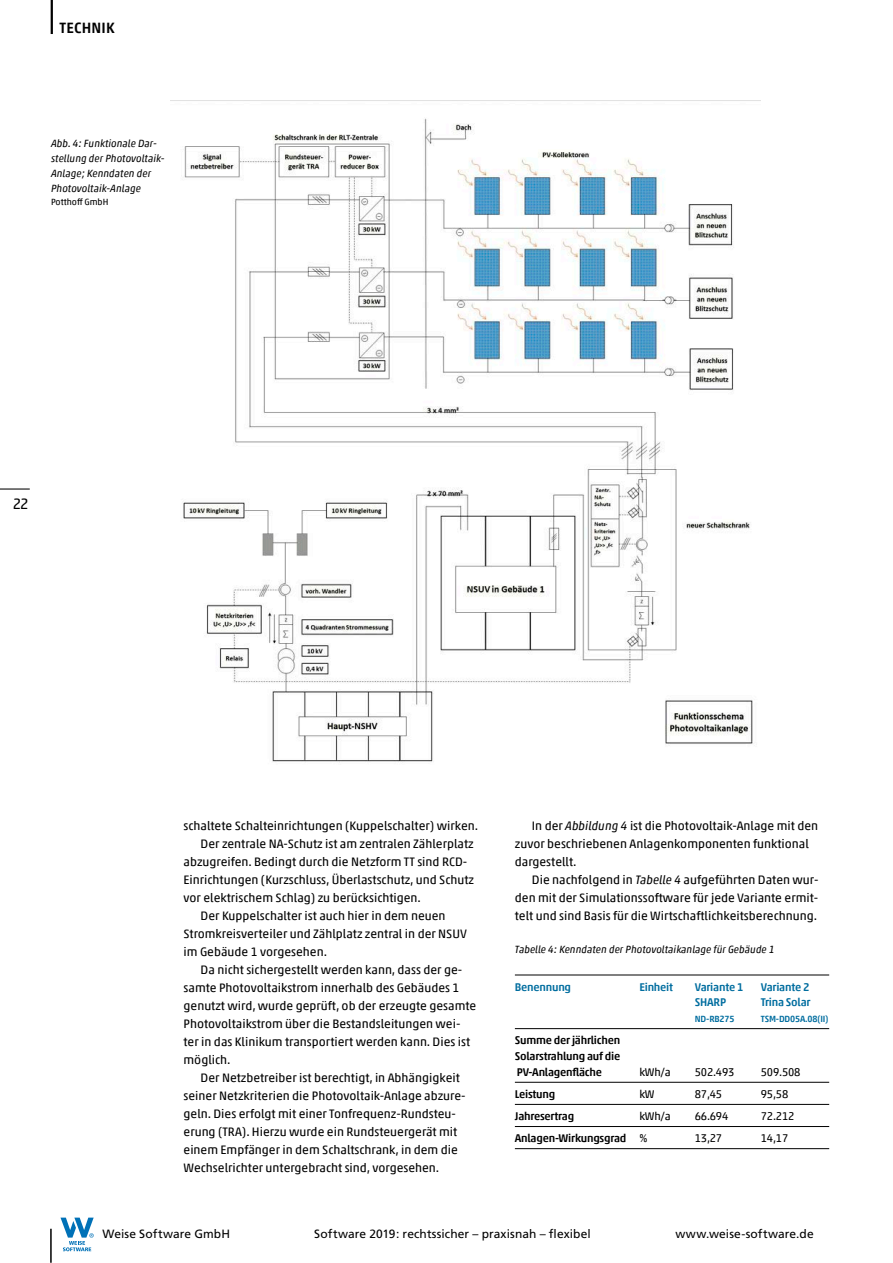
<style>
.page{position:relative;width:893px;height:1263px;background:#fff}
.page>*{position:absolute;margin:0;border:0;box-sizing:border-box;transform-origin:0 0}
.t1{font:500 15px "Akko Pro";letter-spacing:.01em;color:#000}
.t2{font:15px "Akko Pro";color:#000}
.t3{font:12.3px "Akko Pro";color:#000}
.t4{font:12px "Frutiger";letter-spacing:.005em;color:#000}
.t5{font:500 11.25px/15.8px "Akko Pro";letter-spacing:-.02em;color:#000;text-align:justify}
.t6{font:11.25px "Akko Pro";letter-spacing:-.02em;color:#000}
.t7{font:500 11.25px "Akko Pro";letter-spacing:-.02em;color:#006d9f}
.t8{font:10.8px "Akko Pro";color:#000}
.t9{font:italic 10.5px/15px "Akko Pro";color:#000}
.t10{font:500 9px "Akko Pro";letter-spacing:-.02em;color:#006d9f}
.t11{font:9px "Akko Pro";color:#000}
.s1{font-style:italic}
.s2{font-weight:400}
</style>
<div class="page">
<hr style="left:51px;top:0;width:2px;height:34px;background:#000">
<hr style="left:0;top:488px;width:30px;height:2px;background:#000">
<hr style="left:50px;top:1229px;width:2px;height:34px;background:#000">
<svg style="left:61px;top:1217px;width:33px;height:34px"></svg>
<hr style="left:515px;top:975px;width:314px;height:1px;background:#000">
<hr style="left:515px;top:1028px;width:314px;height:1px;background:#000">
<hr style="left:515px;top:1082px;width:314px;height:1px;background:#000">
<hr style="left:515px;top:1104px;width:314px;height:1px;background:#000">
<hr style="left:515px;top:1126px;width:314px;height:1px;background:#000">
<hr style="left:515px;top:1148px;width:314px;height:1px;background:#000">
<img style="left:183px;top:118px;width:570px;height:645px">
<p class="t1" style="left:60px;top:18px;width:57px">TECHNIK</p>
<p class="t9" style="left:51px;top:136px;width:115px">Abb. 4: Funktionale Dar&shy;stellung der Photovoltaik-<br>Anlage; Kenndaten der<br>Photovoltaik-Anlage</p>
<p class="t11" style="left:51px;top:196px;width:59px">Potthoff GmbH</p>
<p class="t2" style="left:13px;top:494px;width:17px">22</p>
<p class="t3" style="left:184px;top:818px;width:296px">schaltete Schalteinrichtungen (Kuppelschalter) wirken.</p>
<p class="t3" style="left:201px;top:836px;width:275px">Der zentrale NA-Schutz ist am zentralen Zählerplatz</p>
<p class="t3" style="left:184px;top:854px;width:285px">abzugreifen. Bedingt durch die Netzform TT sind RCD-</p>
<p class="t3" style="left:184px;top:872px;width:292px">Einrichtungen (Kurzschluss, Überlastschutz, und Schutz</p>
<p class="t3" style="left:184px;top:890px;width:239px">vor elektrischem Schlag) zu berücksichtigen.</p>
<p class="t3" style="left:201px;top:908px;width:247px">Der Kuppelschalter ist auch hier in dem neuen</p>
<p class="t3" style="left:184px;top:926px;width:285px">Stromkreisverteiler und Zählplatz zentral in der NSUV</p>
<p class="t3" style="left:184px;top:944px;width:145px">im Gebäude 1 vorgesehen.</p>
<p class="t3" style="left:201px;top:962px;width:263px">Da nicht sichergestellt werden kann, dass der ge-</p>
<p class="t3" style="left:184px;top:980px;width:277px">samte Photovoltaikstrom innerhalb des Gebäudes 1</p>
<p class="t3" style="left:184px;top:998px;width:294px">genutzt wird, wurde geprüft, ob der erzeugte gesamte</p>
<p class="t3" style="left:184px;top:1016px;width:278px">Photovoltaikstrom über die Bestandsleitungen wei-</p>
<p class="t3" style="left:184px;top:1034px;width:288px">ter in das Klinikum transportiert werden kann. Dies ist</p>
<p class="t3" style="left:184px;top:1052px;width:49px">möglich.</p>
<p class="t3" style="left:201px;top:1070px;width:261px">Der Netzbetreiber ist berechtigt, in Abhängigkeit</p>
<p class="t3" style="left:184px;top:1088px;width:284px">seiner Netzkriterien die Photovoltaik-Anlage abzure-</p>
<p class="t3" style="left:184px;top:1106px;width:274px">geln. Dies erfolgt mit einer Tonfrequenz-Rundsteu-</p>
<p class="t3" style="left:184px;top:1124px;width:275px">erung (TRA). Hierzu wurde ein Rundsteuergerät mit</p>
<p class="t3" style="left:184px;top:1142px;width:276px">einem Empfänger in dem Schaltschrank, in dem die</p>
<p class="t3" style="left:184px;top:1160px;width:257px">Wechselrichter untergebracht sind, vorgesehen.</p>
<p class="t3" style="left:532px;top:818px;width:288px">In der <span class="s1">Abbildung 4</span> ist die Photovoltaik-Anlage mit den</p>
<p class="t3" style="left:515px;top:836px;width:296px">zuvor beschriebenen Anlagenkomponenten funktional</p>
<p class="t3" style="left:515px;top:854px;width:63px">dargestellt.</p>
<p class="t3" style="left:532px;top:872px;width:288px">Die nachfolgend in <span class="s1">Tabelle 4</span> aufgeführten Daten wur-</p>
<p class="t3" style="left:515px;top:890px;width:305px">den mit der Simulationssoftware für jede Variante ermit-</p>
<p class="t3" style="left:515px;top:908px;width:304px">telt und sind Basis für die Wirtschaftlichkeitsberechnung.</p>
<p class="t9" style="left:515px;top:941px;width:261px">Tabelle 4: Kenndaten der Photovoltaikanlage für Gebäude 1</p>
<p class="t7" style="left:515px;top:980px;width:58px">Benennung</p>
<p class="t7" style="left:639px;top:980px;width:35px">Einheit</p>
<p class="t7" style="left:695px;top:980px;width:50px">Variante 1</p>
<p class="t7" style="left:761px;top:980px;width:50px">Variante 2</p>
<p class="t7" style="left:695px;top:995px;width:33px">SHARP</p>
<p class="t7" style="left:761px;top:995px;width:51px">Trina Solar</p>
<p class="t10" style="left:695px;top:1013px;width:41px">ND-RB275</p>
<p class="t10" style="left:761px;top:1013px;width:69px">TSM-DD05A.08(II)</p>
<p class="t5" style="left:515px;top:1032px;width:107px">Summe der jährlichen Solarstrahlung auf die PV-Anlagenfläche</p>
<p class="t6" style="left:639px;top:1065px;width:33px">kWh/a</p>
<p class="t6" style="left:695px;top:1065px;width:41px">502.493</p>
<p class="t6" style="left:761px;top:1065px;width:41px">509.508</p>
<p class="t5" style="left:515px;top:1086px;width:42px">Leistung</p>
<p class="t6" style="left:639px;top:1087px;width:17px">kW</p>
<p class="t6" style="left:695px;top:1087px;width:29px">87,45</p>
<p class="t6" style="left:761px;top:1087px;width:29px">95,58</p>
<p class="t5" style="left:515px;top:1108px;width:61px">Jahresertrag</p>
<p class="t6" style="left:639px;top:1109px;width:33px">kWh/a</p>
<p class="t6" style="left:695px;top:1109px;width:35px">66.694</p>
<p class="t6" style="left:761px;top:1109px;width:35px">72.212</p>
<p class="t5" style="left:515px;top:1130px;width:134px">Anlagen-Wirkungsgrad <span class="s2">%</span></p>
<p class="t6" style="left:695px;top:1131px;width:29px">13,27</p>
<p class="t6" style="left:761px;top:1131px;width:29px">14,17</p>
<p class="t4" style="left:102px;top:1226px;width:129px">Weise Software GmbH</p>
<p class="t4" style="left:314px;top:1226px;width:278px">Software 2019: rechtssicher – praxisnah – flexibel</p>
<p class="t4" style="left:675px;top:1226px;width:140px">www.weise-software.de</p>
<p class="t8" style="left:56px;top:1226px;width:167px">www.deutsches-ingenieurblatt.de</p>
</div>
